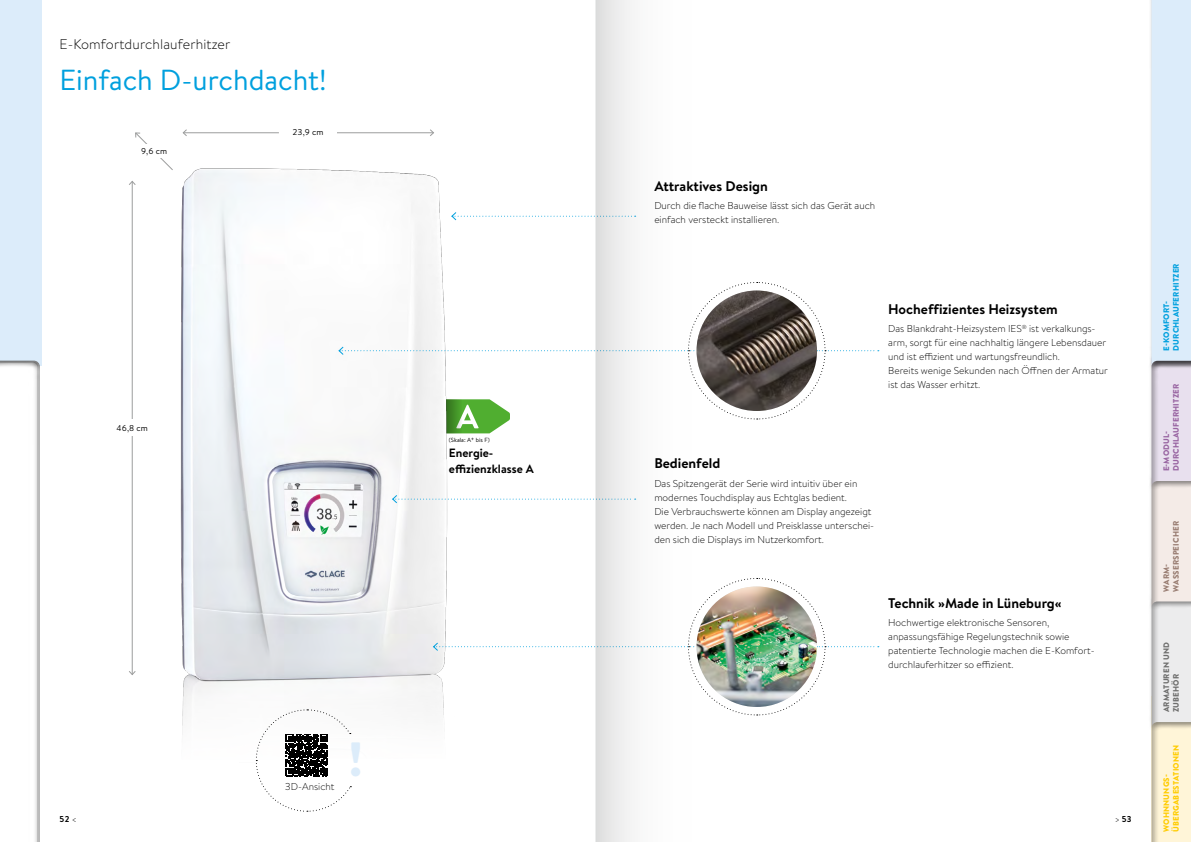
<style>
.page{position:relative;width:1191px;height:842px;background:#fff}
.page>*{position:absolute;margin:0;border:0;box-sizing:border-box;transform-origin:0 0}
.t1{font:900 48px "Brandon Text";color:#dcecfa}
.t2{font:29px "Brandon Text";color:#00a0de}
.t3{font:700 14px "Brandon Text";color:#000}
.t4{font:300 14px "Brandon Text";letter-spacing:.01em;color:#000}
.t5{font:700 12px/15.9px "Brandon Text";color:#000}
.t6{font:300 10px/14px "Brandon Text";color:#000}
.t7{font:8.5px "Brandon Text";letter-spacing:.01em;color:#000}
.t8{font:700 8.5px "Brandon Text";color:#000}
.t9{font:900 8px/9.6px "Brandon Text";letter-spacing:.02em;color:#fc0}
.t10{font:900 8px/9.6px "Brandon Text";letter-spacing:.02em;color:#00a0de}
.t11{font:900 8px/9.6px "Brandon Text";letter-spacing:.02em;color:#9864a1}
.t12{font:900 8px/9.6px "Brandon Text";letter-spacing:.02em;color:#6f6f6e}
.t13{font:900 8px/9.6px "Brandon Text";letter-spacing:.02em;color:#987c71}
.t14{font:6px "Brandon Text";color:#000}
.s1{font-weight:300}
</style>
<div class="page">
<div style="left:1148px;top:0;width:43px;height:372px;background:#f7f7f7"></div>
<div style="left:1151px;top:0;width:40px;height:353px;background:#dcecfa"></div>
<div style="left:1144px;top:353px;width:47px;height:489px;background:#000;opacity:.5"></div>
<img style="left:180px;top:168px;width:295px;height:567px">
<hr style="left:132px;top:181px;width:1px;height:493px;background:#9c9d9d">
<svg style="left:129px;top:671px;width:7px;height:4px"></svg>
<svg style="left:129px;top:181px;width:7px;height:4px"></svg>
<hr style="left:183px;top:133px;width:96px;height:1px;background:#9c9d9d">
<svg style="left:183px;top:129px;width:4px;height:7px"></svg>
<hr style="left:337px;top:133px;width:96px;height:1px;background:#9c9d9d">
<svg style="left:430px;top:129px;width:4px;height:7px"></svg>
<svg style="left:135px;top:132px;width:38px;height:38px"></svg>
<svg style="left:391px;top:494px;width:203px;height:10px"></svg>
<svg style="left:450px;top:211px;width:145px;height:10px"></svg>
<svg style="left:255px;top:709px;width:96px;height:103px"></svg>
<svg style="left:432px;top:577px;width:447px;height:139px"></svg>
<img style="left:696px;top:586px;width:121px;height:121px;border-radius:60px">
<svg style="left:338px;top:281px;width:541px;height:152px"></svg>
<img style="left:696px;top:290px;width:121px;height:121px;border-radius:60px">
<div style="left:0;top:0;width:41px;height:366px;background:#dcecfa"></div>
<svg style="left:595px;top:0;width:161px;height:842px"></svg>
<div style="left:112px;top:419px;width:40px;height:17px;background:#fff"></div>
<div style="left:137px;top:145px;width:34px;height:13px;background:#fff"></div>
<div style="left:0;top:353px;width:47px;height:489px;background:#000;opacity:.5"></div>
<svg style="left:0;top:361px;width:40px;height:481px"></svg>
<h3 class="t4" style="left:60px;top:35px;width:172px">E-Komfortdurchlauferhitzer</h3>
<h2 class="t2" style="left:60px;top:60px;width:269px">Einfach D-urchdacht!</h2>
<p class="t7" style="left:141px;top:146px;width:27px">9,6 cm</p>
<p class="t7" style="left:117px;top:422px;width:33px">46,8 cm</p>
<p class="t7" style="left:292px;top:126px;width:33px">23,9 cm</p>
<p class="t14" style="left:449px;top:436px;width:42px">(Skala: A+ bis F)</p>
<p class="t5" style="left:449px;top:445px;width:86px">Energie&shy;effizienzklasse A</p>
<p class="t6" style="left:285px;top:779px;width:51px">3D-Ansicht</p>
<h1 class="t1" style="left:349px;top:725px;width:15px">!</h1>
<h3 class="t3" style="left:654px;top:176px;width:115px">Attraktives Design</h3>
<p class="t6" style="left:654px;top:199px;width:222px">Durch die flache Bauweise lässt sich das Gerät auch einfach versteckt installieren.</p>
<h3 class="t3" style="left:888px;top:299px;width:171px">Hocheffizientes Heizsystem</h3>
<p class="t6" style="left:888px;top:321px;width:221px">Das Blankdraht-Heizsystem IES<sup>®</sup> ist verkalkungs&shy;arm, sorgt für eine nachhaltig längere Lebensdauer und ist effizient und wartungsfreundlich.<br>Bereits wenige Sekunden nach Öffnen der Armatur ist das Wasser erhitzt.</p>
<h3 class="t3" style="left:654px;top:454px;width:67px">Bedienfeld</h3>
<p class="t6" style="left:654px;top:476px;width:221px">Das Spitzengerät der Serie wird intuitiv über ein modernes Touchdisplay aus Echtglas bedient.<br>Die Verbrauchswerte können am Display angezeigt werden. Je nach Modell und Preisklasse unterschei&shy;den sich die Displays im Nutzerkomfort.</p>
<h3 class="t3" style="left:888px;top:593px;width:175px">Technik »Made in Lüneburg«</h3>
<p class="t6" style="left:888px;top:615px;width:206px">Hochwertige elektronische Sensoren, anpassungsfähige Regelungstechnik sowie patentierte Technologie machen die E-Komfort&shy;durchlauferhitzer so effizient.</p>
<p class="t8" style="left:60px;top:813px;width:19px">52 <span class="s1">&lt;</span></p>
<p class="t8" style="left:1114px;top:813px;width:18px"><span class="s1">&gt;</span> 53</p>
<p class="t10" style="left:1161px;top:351px;width:89px;rotate:-90deg">E-KOMFORT-<br>DURCHLAUFERHITZER</p>
<p class="t11" style="left:1161px;top:471px;width:89px;rotate:-90deg">E-MODUL-<br>DURCHLAUFERHITZER</p>
<p class="t13" style="left:1161px;top:592px;width:72px;rotate:-90deg">WARM-<br>WASSERSPEICHER</p>
<p class="t12" style="left:1161px;top:712px;width:71px;rotate:-90deg">ARMATUREN UND<br>ZUBEHÖR</p>
<p class="t9" style="left:1161px;top:832px;width:88px;rotate:-90deg">WOHNNUNGS-<br>ÜBERGABESTATIONEN</p>
</div>
